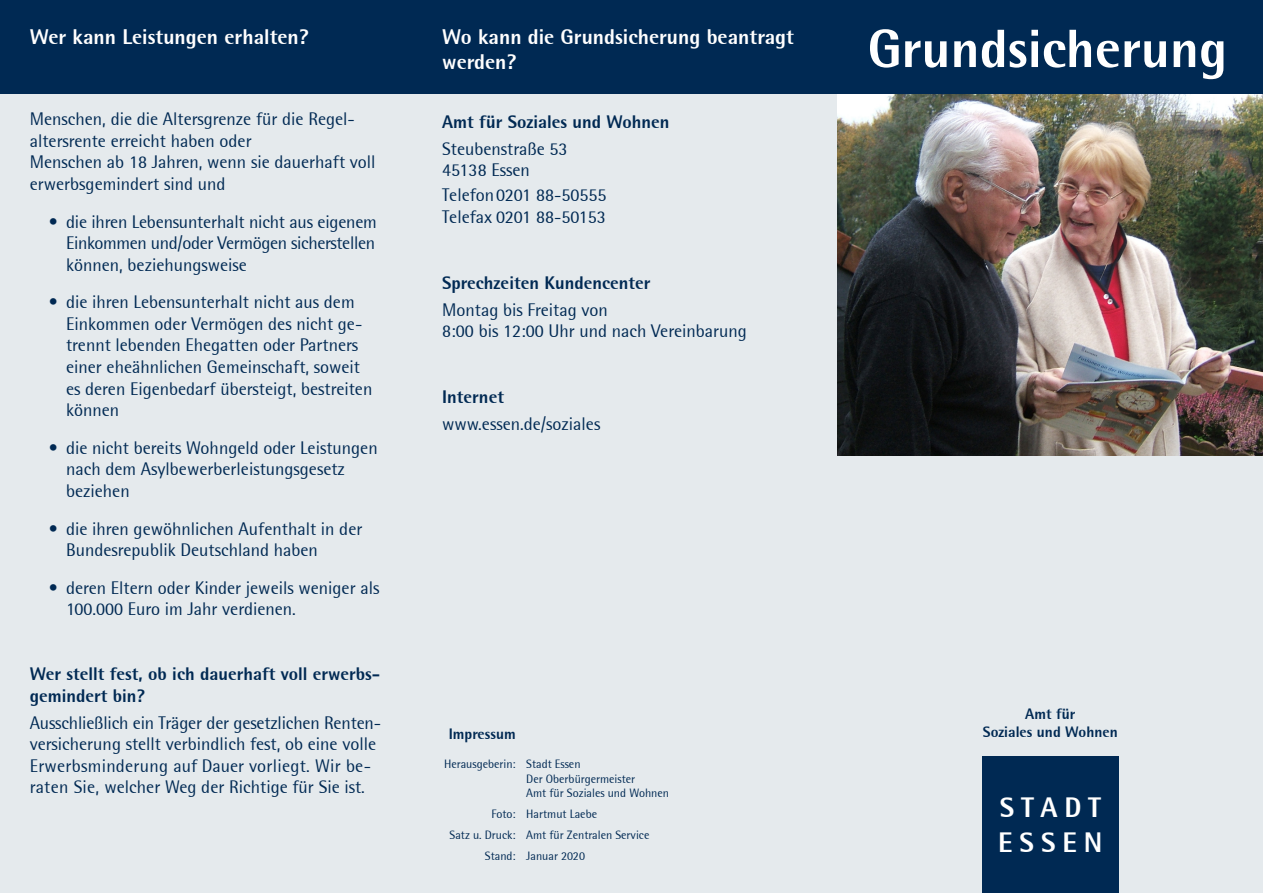
<style>
.page{position:relative;width:1263px;height:893px;background:#e5eaed}
.page>*{position:absolute;margin:0;border:0;box-sizing:border-box;transform-origin:0 0}
.t1{font:800 54px "Rotis Semi Sans";color:#fff}
.t2{font:800 27.9px "Rotis Semi Sans";letter-spacing:.25em;color:#fff}
.t3{font:800 21px/25.2px "Rotis Semi Sans";color:#fff}
.t4{font:18px/21.6px "Rotis Semi Sans";color:#002953}
.t5{font:800 18px/21.6px "Rotis Semi Sans";color:#002953}
.t6{font:18px "Rotis Semi Sans";letter-spacing:-.02em;color:#002953}
.t7{font:800 15px "Rotis Semi Sans";color:#002953}
.t8{font:12px "Rotis Semi Sans";color:#002953}
</style>
<div class="page">
<div style="left:982px;top:757px;width:136px;height:136px;background:#002953"></div>
<img style="left:838px;top:94px;width:425px;height:362px">
<div style="left:0;top:0;width:1263px;height:94px;background:#002953"></div>
<p class="t3" style="left:30px;top:24px;width:280px">Wer kann Leistungen erhalten?</p>
<p class="t4" style="left:30px;top:108px;width:327px">Menschen, die die Altersgrenze für die Regel-</p>
<p class="t4" style="left:30px;top:130px;width:223px">altersrente erreicht haben oder</p>
<p class="t4" style="left:30px;top:151px;width:347px">Menschen ab 18 Jahren, wenn sie dauerhaft voll erwerbsgemindert sind und</p>
<p class="t4" style="left:49px;top:211px;width:330px">• die ihren Lebensunterhalt nicht aus eigenem</p>
<p class="t6" style="left:66px;top:232px;width:310px">Einkommen und/oder Vermögen sicherstellen</p>
<p class="t4" style="left:66px;top:254px;width:182px">können, beziehungsweise</p>
<p class="t4" style="left:49px;top:291px;width:307px">• die ihren Lebensunterhalt nicht aus dem</p>
<p class="t4" style="left:66px;top:313px;width:298px">Einkommen oder Vermögen des nicht ge-</p>
<p class="t4" style="left:66px;top:334px;width:294px">trennt lebenden Ehegatten oder Partners</p>
<p class="t4" style="left:66px;top:356px;width:296px">einer eheähnlichen Gemeinschaft, soweit</p>
<p class="t4" style="left:66px;top:378px;width:308px">es deren Eigenbedarf übersteigt, bestreiten</p>
<p class="t4" style="left:66px;top:399px;width:55px">können</p>
<p class="t4" style="left:49px;top:437px;width:330px">• die nicht bereits Wohngeld oder Leistungen</p>
<p class="t4" style="left:66px;top:458px;width:280px">nach dem Asylbewerberleistungsgesetz</p>
<p class="t4" style="left:66px;top:480px;width:65px">beziehen</p>
<p class="t4" style="left:49px;top:517px;width:315px">• die ihren gewöhnlichen Aufenthalt in der</p>
<p class="t4" style="left:66px;top:539px;width:253px">Bundesrepublik Deutschland haben</p>
<p class="t4" style="left:49px;top:577px;width:332px">• deren Eltern oder Kinder jeweils weniger als</p>
<p class="t4" style="left:66px;top:598px;width:231px">100.000 Euro im Jahr verdienen.</p>
<p class="t5" style="left:30px;top:663px;width:352px">Wer stellt fest, ob ich dauerhaft voll erwerbs&shy;gemindert bin?</p>
<p class="t4" style="left:30px;top:712px;width:353px">Ausschließlich ein Träger der gesetzlichen Renten-</p>
<p class="t4" style="left:30px;top:733px;width:348px">versicherung stellt verbindlich fest, ob eine volle<br>Erwerbsminderung auf Dauer vorliegt. Wir be&shy;raten Sie, welcher Weg der Richtige für Sie ist.</p>
<p class="t3" style="left:442px;top:24px;width:353px">Wo kann die Grundsicherung beantragt werden?</p>
<p class="t5" style="left:442px;top:110px;width:229px">Amt für Soziales und Wohnen</p>
<p class="t4" style="left:442px;top:138px;width:127px">Steubenstraße 53</p>
<p class="t4" style="left:442px;top:159px;width:89px">45138 Essen</p>
<p class="t4" style="left:442px;top:184px;width:166px">Telefon0201 88-50555</p>
<p class="t4" style="left:442px;top:206px;width:165px">Telefax 0201 88-50153</p>
<p class="t5" style="left:442px;top:272px;width:210px">Sprechzeiten Kundencenter</p>
<p class="t4" style="left:442px;top:299px;width:167px">Montag bis Freitag von</p>
<p class="t4" style="left:442px;top:320px;width:306px">8:00 bis 12:00 Uhr und nach Vereinbarung</p>
<p class="t5" style="left:442px;top:386px;width:63px">Internet</p>
<p class="t4" style="left:442px;top:413px;width:160px">www.essen.de/soziales</p>
<p class="t7" style="left:449px;top:725px;width:69px">Impressum</p>
<p class="t8" style="left:444px;top:757px;width:138px">Herausgeberin: Stadt Essen</p>
<p class="t8" style="left:526px;top:771px;width:110px">Der Oberbürgermeister</p>
<p class="t8" style="left:526px;top:786px;width:144px">Amt für Soziales und Wohnen</p>
<p class="t8" style="left:491px;top:807px;width:107px">Foto: Hartmut Laebe</p>
<p class="t8" style="left:450px;top:828px;width:201px">Satz u. Druck: Amt für Zentralen Service</p>
<p class="t8" style="left:485px;top:849px;width:102px">Stand: Januar 2020</p>
<p class="t1" style="left:867px;top:14px;width:361px">Grundsicherung</p>
<p class="t7" style="left:1025px;top:704px;width:52px">Amt für</p>
<p class="t7" style="left:983px;top:722px;width:136px">Soziales und Wohnen</p>
<p class="t2" style="left:1000px;top:790px;width:103px">STADT</p>
<p class="t2" style="left:998px;top:824px;width:106px">ESSEN</p>
</div>
